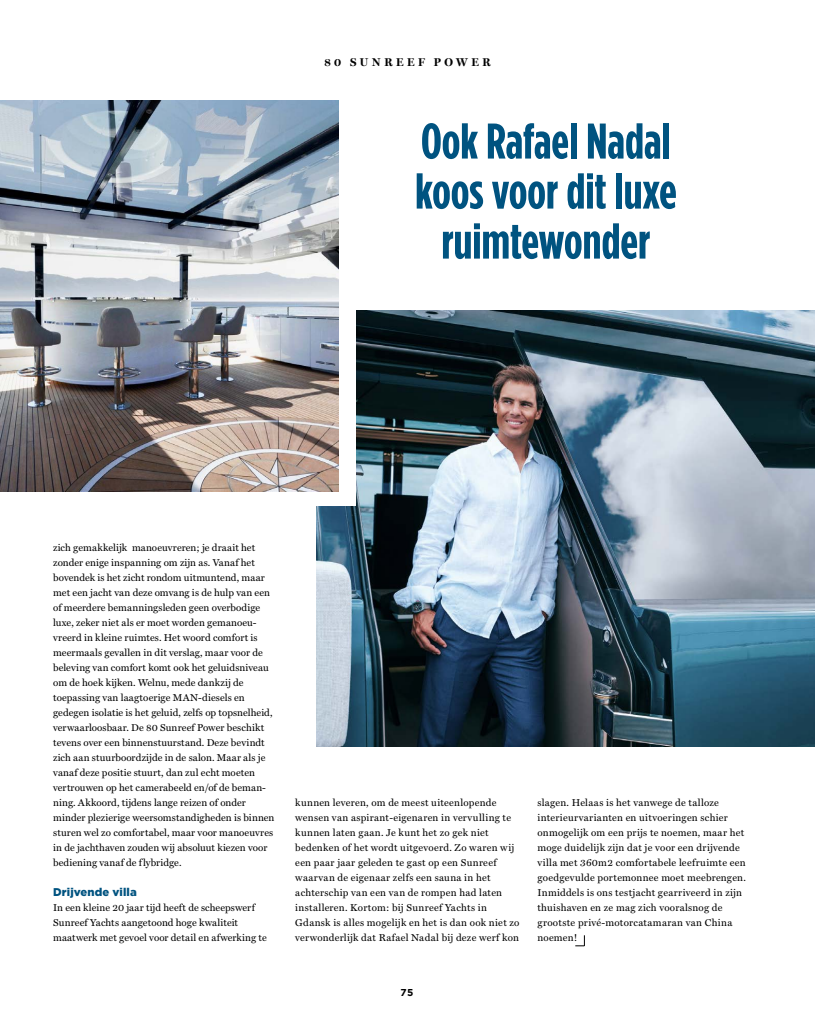
<style>
.page{position:relative;width:815px;height:1028px;background:#fff}
.page>*{position:absolute;margin:0;border:0;box-sizing:border-box;transform-origin:0 0}
.t1{font:700 50px/50px "Gotham Condensed";letter-spacing:-.005em;color:#005380;text-align:center}
.t2{font:700 11.25px "Miller Display";letter-spacing:.32em;color:#000}
.t3{font:900 11.25px "Gotham";letter-spacing:.01em;color:#005380}
.t4{font:10px/15px "Miller Text";letter-spacing:.015em;color:#000}
.t5{font:700 10px "Gotham";color:#000}
</style>
<div class="page">
<svg style="left:575px;top:935px;width:10px;height:11px"></svg>
<img style="left:317px;top:311px;width:498px;height:435px">
<div style="left:0;top:123px;width:355px;height:383px;background:#fff"></div>
<img style="left:0;top:101px;width:338px;height:390px">
<p class="t2" style="left:324px;top:56px;width:168px">80 SUNREEF POWER</p>
<p class="t1" style="left:415px;top:115px;width:263px">Ook Rafael Nadal koos voor dit luxe ruimtewonder</p>
<p class="t4" style="left:53px;top:540px;width:223px">zich gemakkelijk manoeuvreren; je draait het zonder enige inspanning om zijn as. Vanaf het bovendek is het zicht rondom uitmuntend, maar met een jacht van deze omvang is de hulp van een of meerdere bemanningsleden geen overbodige luxe, zeker niet als er moet worden gemanoeu&shy;vreerd in kleine ruimtes. Het woord comfort is meermaals gevallen in dit verslag, maar voor de beleving van comfort komt ook het geluidsniveau om de hoek kijken. Welnu, mede dankzij de toepassing van laagtoerige MAN-diesels en gedegen isolatie is het geluid, zelfs op topsnelheid, verwaarloosbaar. De 80 Sunreef Power beschikt tevens over een binnenstuurstand. Deze bevindt zich aan stuurboordzijde in de salon. Maar als je vanaf deze positie stuurt, dan zul echt moeten vertrouwen op het camerabeeld en/of de beman&shy;ning. Akkoord, tijdens lange reizen of onder minder plezierige weersomstandigheden is binnen sturen wel zo comfortabel, maar voor manoeuvres in de jachthaven zouden wij absoluut kiezen voor bediening vanaf de flybridge.</p>
<p class="t3" style="left:53px;top:884px;width:85px">Drijvende villa</p>
<p class="t4" style="left:53px;top:900px;width:215px">In een kleine 20 jaar tijd heeft de scheepswerf<br>Sunreef Yachts aangetoond hoge kwaliteit maatwerk met gevoel voor detail en afwerking te</p>
<p class="t4" style="left:295px;top:795px;width:226px">kunnen leveren, om de meest uiteenlopende wensen van aspirant-eigenaren in vervulling te kunnen laten gaan. Je kunt het zo gek niet bedenken of het wordt uitgevoerd. Zo waren wij een paar jaar geleden te gast op een Sunreef waarvan de eigenaar zelfs een sauna in het achterschip van een van de rompen had laten installeren. Kortom: bij Sunreef Yachts in Gdansk is alles mogelijk en het is dan ook niet zo verwonderlijk dat Rafael Nadal bij deze werf kon</p>
<p class="t4" style="left:537px;top:795px;width:210px">slagen. Helaas is het vanwege de talloze interieurvarianten en uitvoeringen schier onmogelijk om een prijs te noemen, maar het moge duidelijk zijn dat je voor een drijvende villa met 360m2 comfortabele leefruimte een goedgevulde portemonnee moet meebrengen.<br>Inmiddels is ons testjacht gearriveerd in zijn thuishaven en ze mag zich vooralsnog de grootste privé-motorcatamaran van China noemen!</p>
<p class="t5" style="left:400px;top:986px;width:14px">75</p>
</div>
